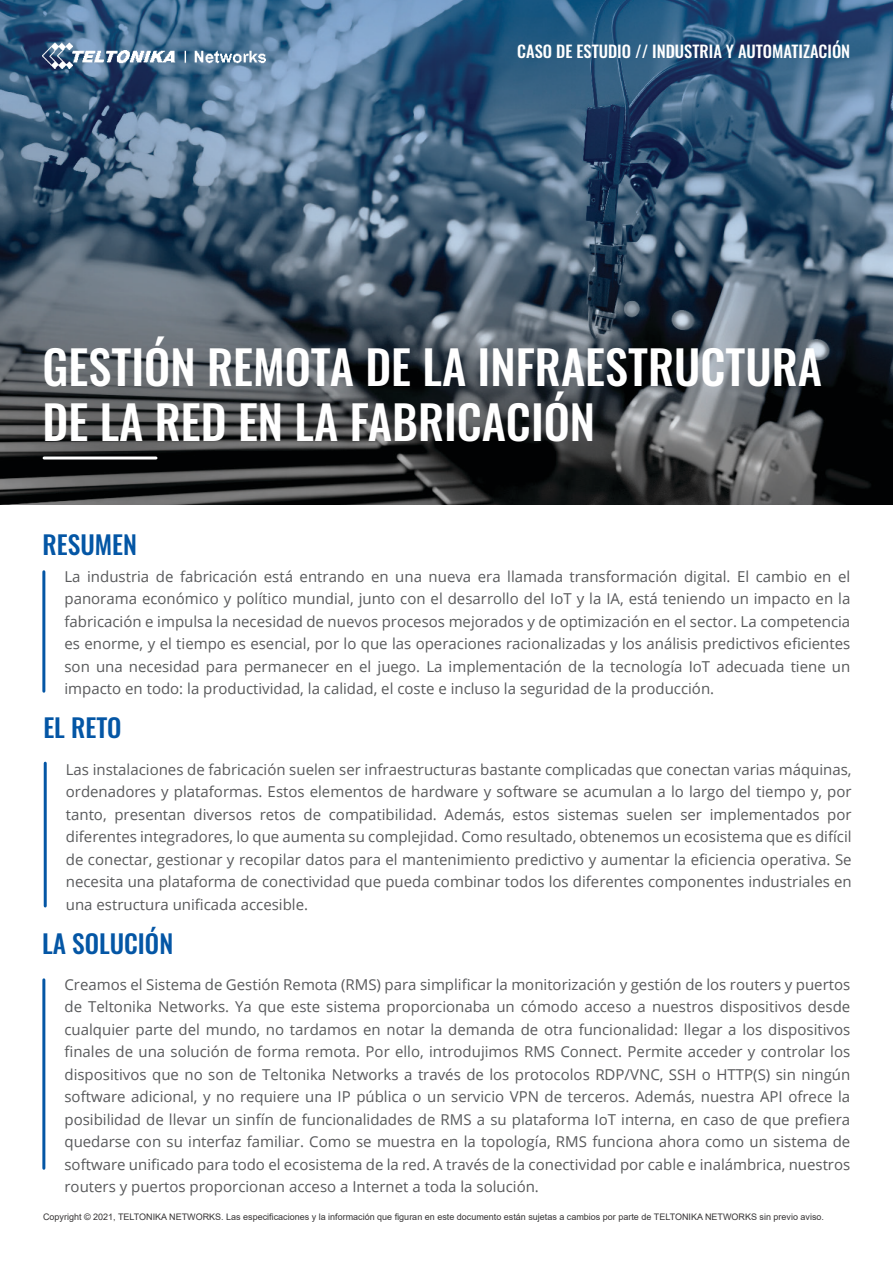
<style>
.page{position:relative;width:893px;height:1263px;background:#fff}
.page>*{position:absolute;margin:0;border:0;box-sizing:border-box;transform-origin:0 0}
.t1{font:500 46.5px/55.5px "Oswald";color:#fff}
.t2{font:500 25.5px "Oswald";color:#0456a5}
.t3{font:500 16.5px "Oswald";color:#fff}
.t4{font:15px/22.5px "Open Sans";color:#58595b;text-align:justify}
.t5{font:9px "Arial";color:#363435}
</style>
<div class="page">
<img style="left:0;top:0;width:893px;height:505px">
<hr style="left:42px;top:572px;width:3px;height:119px;background:#0456a5">
<hr style="left:44px;top:763px;width:3px;height:143px;background:#0456a5">
<hr style="left:44px;top:456px;width:112px;height:3px;background:#fff">
<hr style="left:42px;top:980px;width:3px;height:188px;background:#0456a5">
<img style="left:43px;top:43px;width:223px;height:26px">
<p class="t3" style="left:517px;top:43px;width:334px">CASO DE ESTUDIO // INDUSTRIA Y AUTOMATIZACIÓN</p>
<h1 class="t1" style="left:43px;top:342px;width:781px">GESTIÓN REMOTA DE LA INFRAESTRUCTURA<br>DE LA RED EN LA FABRICACIÓN</h1>
<h2 class="t2" style="left:43px;top:531px;width:96px">RESUMEN</h2>
<p class="t4" style="left:64px;top:565px;width:787px">La industria de fabricación está entrando en una nueva era llamada transformación digital. El cambio en el panorama económico y político mundial, junto con el desarrollo del IoT y la IA, está teniendo un impacto en la fabricación e impulsa la necesidad de nuevos procesos mejorados y de optimización en el sector. La competencia es enorme, y el tiempo es esencial, por lo que las operaciones racionalizadas y los análisis predictivos eficientes son una necesidad para permanecer en el juego. La implementación de la tecnología IoT adecuada tiene un impacto en todo: la productividad, la calidad, el coste e incluso la seguridad de la producción.</p>
<h2 class="t2" style="left:43px;top:715px;width:80px">EL RETO</h2>
<p class="t4" style="left:66px;top:757px;width:787px">Las instalaciones de fabricación suelen ser infraestructuras bastante complicadas que conectan varias máquinas, ordenadores y plataformas. Estos elementos de hardware y software se acumulan a lo largo del tiempo y, por tanto, presentan diversos retos de compatibilidad. Además, estos sistemas suelen ser implementados por diferentes integradores, lo que aumenta su complejidad. Como resultado, obtenemos un ecosistema que es difícil de conectar, gestionar y recopilar datos para el mantenimiento predictivo y aumentar la eficiencia operativa. Se necesita una plataforma de conectividad que pueda combinar todos los diferentes componentes industriales en una estructura unificada accesible.</p>
<h2 class="t2" style="left:42px;top:930px;width:133px">LA SOLUCIÓN</h2>
<p class="t4" style="left:64px;top:973px;width:787px">Creamos el Sistema de Gestión Remota (RMS) para simplificar la monitorización y gestión de los routers y puertos de Teltonika Networks. Ya que este sistema proporcionaba un cómodo acceso a nuestros dispositivos desde cualquier parte del mundo, no tardamos en notar la demanda de otra funcionalidad: llegar a los dispositivos finales de una solución de forma remota. Por ello, introdujimos RMS Connect. Permite acceder y controlar los dispositivos que no son de Teltonika Networks a través de los protocolos RDP/VNC, SSH o HTTP(S) sin ningún software adicional, y no requiere una IP pública o un servicio VPN de terceros. Además, nuestra API ofrece la posibilidad de llevar un sinfín de funcionalidades de RMS a su plataforma IoT interna, en caso de que prefiera quedarse con su interfaz familiar. Como se muestra en la topología, RMS funciona ahora como un sistema de software unificado para todo el ecosistema de la red. A través de la conectividad por cable e inalámbrica, nuestros routers y puertos proporcionan acceso a Internet a toda la solución.</p>
<p class="t5" style="left:43px;top:1210px;width:782px">Copyright © 2021, TELTONIKA NETWORKS. Las especificaciones y la información que figuran en este documento están sujetas a cambios por parte de TELTONIKA NETWORKS sin previo aviso.</p>
</div>
